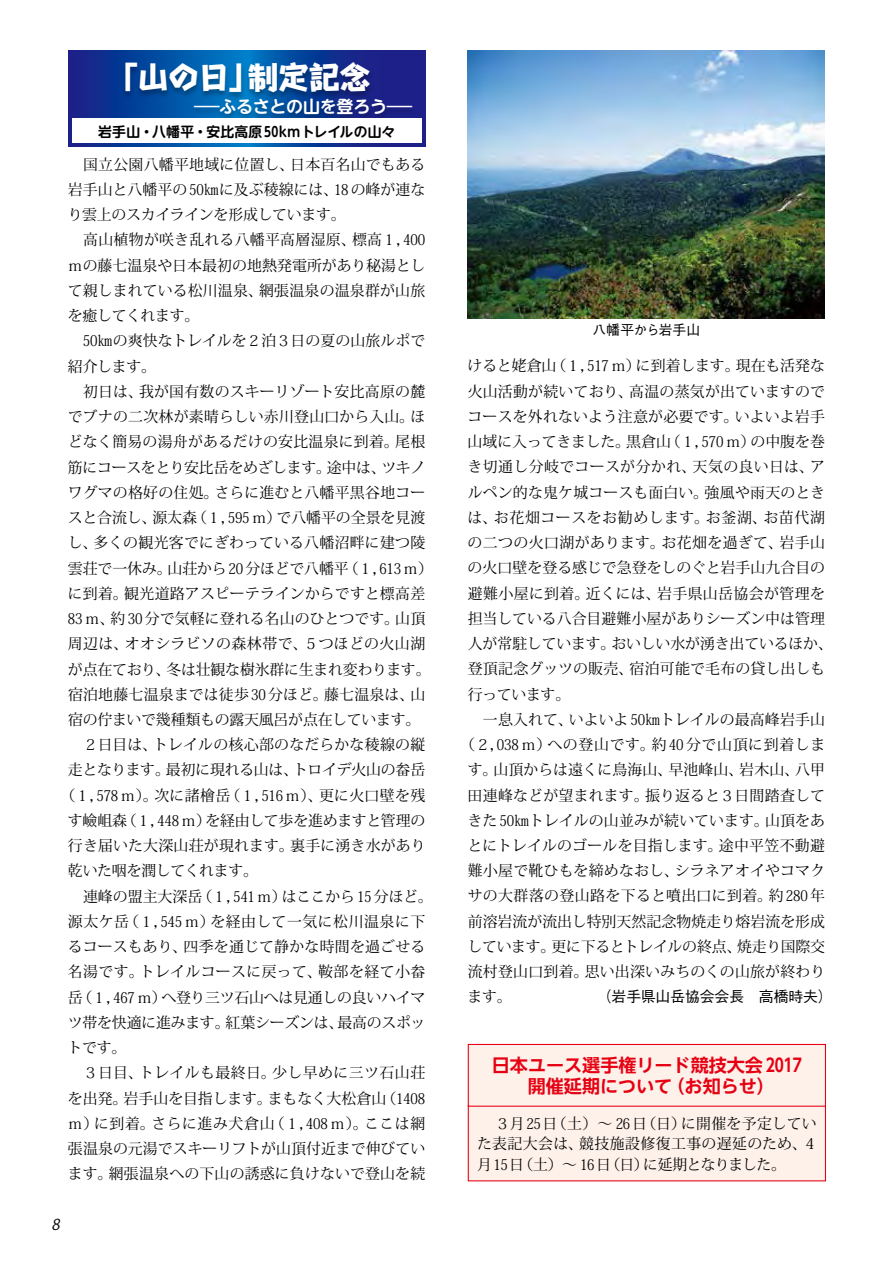
<style>
.page{position:relative;width:893px;height:1263px;background:#fff}
.page>*{position:absolute;margin:0;border:0;box-sizing:border-box;transform-origin:0 0}
.t1{font:800 30.9px "Take Std";letter-spacing:-.01em;color:#fff}
.t2{font:700 18px/21.3px "UD Shin Go NT Pro De";color:#e60012;text-align:center}
.t3{font:700 16.95px "UD Shin M Go Pro De";letter-spacing:-.015em;color:#fff;scale:1.5 1}
.t4{font:14.85px/19.6px "Koz Min Pro";letter-spacing:.01em;color:#000;text-align:right}
.t5{font:14.85px "Koz Min Pro";letter-spacing:.03em;color:#000}
.t6{font:14.85px "Koz Min Pro";letter-spacing:-.015em;color:#000}
.t7{font:14.85px "Koz Min Pro";letter-spacing:-.01em;color:#000}
.t8{font:14.85px "Koz Min Pro";letter-spacing:-.02em;color:#000}
.t9{font:14.85px "Koz Min Pro";letter-spacing:.045em;color:#000}
.t10{font:14.85px "Koz Min Pro";letter-spacing:.04em;color:#000}
.t11{font:14.85px "Koz Min Pro";letter-spacing:.035em;color:#000}
.t12{font:14.85px "Koz Min Pro";letter-spacing:-.035em;color:#000}
.t13{font:500 14.85px "Gothic BBB Pro";letter-spacing:-.01em;color:#000}
.t14{font:italic 14.85px "Koz Go Pro";color:#000}
.t15{font:700 13.8px "UD Shin M Go Pro De";letter-spacing:.015em;color:#000}
.t16{font:500 13.8px "Gothic BBB Pro";letter-spacing:-.01em;color:#000}
</style>
<div class="page">
<svg style="left:68px;top:50px;width:357px;height:96px;background:#103a97"></svg>
<div style="left:121px;top:62px;width:295px;height:60px;background:#000;opacity:.3"></div>
<div style="left:72px;top:119px;width:349px;height:24px;background:#fff"></div>
<div style="left:468px;top:1105px;width:357px;height:76px;background:#fef1ea"></div>
<img style="left:468px;top:50px;width:357px;height:268px">
<div style="left:468px;top:1044px;width:357px;height:62px;background:#fef1ea"></div>
<div style="left:468px;top:1044px;width:358px;height:63px;border:1px solid #e60012"></div>
<h1 class="t1" style="left:107px;top:53px;width:265px">「山の日」制定記念</h1>
<p class="t3" style="left:194px;top:93px;width:147px">―ふるさとの山を登ろう―</p>
<p class="t15" style="left:98px;top:121px;width:298px">岩手山・八幡平・安比高原５０kmトレイルの山々</p>
<p class="t4" style="left:68px;top:154px;width:359px">　国立公園八幡平地域に位置し、日本百名山でもある</p>
<p class="t4" style="left:68px;top:179px;width:359px">岩手山と八幡平の５０㎞に及ぶ稜線には、１８の峰が連な</p>
<p class="t8" style="left:68px;top:204px;width:279px">り雲上のスカイラインを形成しています。</p>
<p class="t4" style="left:68px;top:230px;width:359px">　高山植物が咲き乱れる八幡平高層湿原、標高１，４００</p>
<p class="t4" style="left:68px;top:255px;width:359px">ｍの藤七温泉や日本最初の地熱発電所があり秘湯とし</p>
<p class="t4" style="left:68px;top:280px;width:359px">て親しまれている松川温泉、網張温泉の温泉群が山旅</p>
<p class="t8" style="left:68px;top:305px;width:133px">を癒してくれます。</p>
<p class="t4" style="left:68px;top:331px;width:359px">　５０㎞の爽快なトレイルを２泊３日の夏の山旅ルポで</p>
<p class="t4" style="left:68px;top:356px;width:90px">紹介します。</p>
<p class="t4" style="left:68px;top:381px;width:359px">　初日は、我が国有数のスキーリゾート安比高原の麓</p>
<p class="t4" style="left:68px;top:406px;width:359px">でブナの二次林が素晴らしい赤川登山口から入山。ほ</p>
<p class="t4" style="left:68px;top:431px;width:359px">どなく簡易の湯舟があるだけの安比温泉に到着。尾根</p>
<p class="t8" style="left:68px;top:457px;width:359px">筋にコースをとり安比岳をめざします。途中は、ツキノ</p>
<p class="t4" style="left:68px;top:482px;width:359px">ワグマの格好の住処。さらに進むと八幡平黒谷地コー</p>
<p class="t4" style="left:68px;top:507px;width:359px">スと合流し、源太森（１，５９５ｍ）で八幡平の全景を見渡</p>
<p class="t4" style="left:68px;top:532px;width:359px">し、多くの観光客でにぎわっている八幡沼畔に建つ陵</p>
<p class="t4" style="left:68px;top:558px;width:366px">雲荘で一休み。山荘から２０分ほどで八幡平（１，６１３ｍ）</p>
<p class="t4" style="left:68px;top:583px;width:359px">に到着。観光道路アスピーテラインからですと標高差</p>
<p class="t4" style="left:68px;top:608px;width:359px">８３ｍ、約３０分で気軽に登れる名山のひとつです。山頂</p>
<p class="t5" style="left:68px;top:633px;width:359px">周辺は、オオシラビソの森林帯で、５つほどの火山湖</p>
<p class="t6" style="left:68px;top:658px;width:364px">が点在ており、冬は壮観な樹氷群に生まれ変わります。</p>
<p class="t4" style="left:68px;top:684px;width:359px">宿泊地藤七温泉までは徒歩３０分ほど。藤七温泉は、山</p>
<p class="t6" style="left:68px;top:709px;width:354px">宿の佇まいで幾種類もの露天風呂が点在しています。</p>
<p class="t4" style="left:68px;top:734px;width:359px">　２日目は、トレイルの核心部のなだらかな稜線の縦</p>
<p class="t6" style="left:68px;top:759px;width:359px">走となります。最初に現れる山は、トロイデ火山の畚岳</p>
<p class="t4" style="left:60px;top:785px;width:366px">（１，５７８ｍ）。次に諸檜岳（１，５１６ｍ）、更に火口壁を残</p>
<p class="t7" style="left:68px;top:810px;width:359px">す嶮岨森（１，４４８ｍ）を経由して歩を進めますと管理の</p>
<p class="t4" style="left:68px;top:835px;width:359px">行き届いた大深山荘が現れます。裏手に湧き水があり</p>
<p class="t8" style="left:68px;top:860px;width:192px">乾いた咽を潤してくれます。</p>
<p class="t4" style="left:68px;top:886px;width:366px">　連峰の盟主大深岳（１，５４１ｍ）はここから１５分ほど。</p>
<p class="t11" style="left:68px;top:911px;width:359px">源太ケ岳（１，５４５ｍ）を経由して一気に松川温泉に下</p>
<p class="t4" style="left:68px;top:936px;width:359px">るコースもあり、四季を通じて静かな時間を過ごせる</p>
<p class="t5" style="left:68px;top:961px;width:359px">名湯です。トレイルコースに戻って、鞍部を経て小畚</p>
<p class="t6" style="left:68px;top:987px;width:359px">岳（１，４６７ｍ）へ登り三ツ石山へは見通しの良いハイマ</p>
<p class="t6" style="left:68px;top:1012px;width:359px">ツ帯を快適に進みます。紅葉シーズンは、最高のスポッ</p>
<p class="t4" style="left:68px;top:1037px;width:60px">トです。</p>
<p class="t5" style="left:68px;top:1062px;width:359px">　３日目、トレイルも最終日。少し早めに三ツ石山荘</p>
<p class="t7" style="left:68px;top:1088px;width:359px">を出発。岩手山を目指します。まもなく大松倉山（１４０８</p>
<p class="t10" style="left:68px;top:1113px;width:359px">ｍ）に到着。さらに進み犬倉山（１，４０８ｍ）。ここは網</p>
<p class="t4" style="left:68px;top:1138px;width:359px">張温泉の元湯でスキーリフトが山頂付近まで伸びてい</p>
<p class="t4" style="left:68px;top:1163px;width:359px">ます。網張温泉への下山の誘惑に負けないで登山を続</p>
<p class="t14" style="left:51px;top:1214px;width:13px">8</p>
<p class="t16" style="left:592px;top:319px;width:109px">八幡平から岩手山</p>
<p class="t4" style="left:468px;top:356px;width:359px">けると姥倉山（１，５１７ｍ）に到着します。現在も活発な</p>
<p class="t4" style="left:468px;top:381px;width:359px">火山活動が続いており、高温の蒸気が出ていますので</p>
<p class="t4" style="left:468px;top:406px;width:359px">コースを外れないよう注意が必要です。いよいよ岩手</p>
<p class="t4" style="left:468px;top:431px;width:359px">山域に入ってきました。黒倉山（１，５７０ｍ）の中腹を巻</p>
<p class="t5" style="left:468px;top:456px;width:359px">き切通し分岐でコースが分かれ、天気の良い日は、ア</p>
<p class="t4" style="left:468px;top:482px;width:359px">ルペン的な鬼ケ城コースも面白い。強風や雨天のとき</p>
<p class="t9" style="left:468px;top:507px;width:359px">は、お花畑コースをお勧めします。お釜湖、お苗代湖</p>
<p class="t5" style="left:468px;top:532px;width:359px">の二つの火口湖があります。お花畑を過ぎて、岩手山</p>
<p class="t4" style="left:468px;top:557px;width:359px">の火口壁を登る感じで急登をしのぐと岩手山九合目の</p>
<p class="t5" style="left:468px;top:583px;width:359px">避難小屋に到着。近くには、岩手県山岳協会が管理を</p>
<p class="t4" style="left:468px;top:608px;width:359px">担当している八合目避難小屋がありシーズン中は管理</p>
<p class="t7" style="left:468px;top:633px;width:366px">人が常駐しています。おいしい水が湧き出ているほか、</p>
<p class="t4" style="left:468px;top:658px;width:359px">登頂記念グッツの販売、宿泊可能で毛布の貸し出しも</p>
<p class="t4" style="left:468px;top:684px;width:104px">行っています。</p>
<p class="t4" style="left:468px;top:709px;width:359px">　一息入れて、いよいよ５０㎞トレイルの最高峰岩手山</p>
<p class="t9" style="left:460px;top:734px;width:367px">（２，０３８ｍ）への登山です。約４０分で山頂に到着しま</p>
<p class="t4" style="left:468px;top:759px;width:359px">す。山頂からは遠くに鳥海山、早池峰山、岩木山、八甲</p>
<p class="t4" style="left:468px;top:785px;width:359px">田連峰などが望まれます。振り返ると３日間踏査して</p>
<p class="t4" style="left:468px;top:810px;width:359px">きた５０㎞トレイルの山並みが続いています。山頂をあ</p>
<p class="t4" style="left:467px;top:835px;width:359px">とにトレイルのゴールを目指します。途中平笠不動避</p>
<p class="t4" style="left:468px;top:860px;width:359px">難小屋で靴ひもを締めなおし、シラネアオイやコマク</p>
<p class="t5" style="left:468px;top:885px;width:359px">サの大群落の登山路を下ると噴出口に到着。約２８０年</p>
<p class="t4" style="left:468px;top:911px;width:359px">前溶岩流が流出し特別天然記念物焼走り熔岩流を形成</p>
<p class="t6" style="left:467px;top:936px;width:359px">しています。更に下るとトレイルの終点、焼走り国際交</p>
<p class="t4" style="left:468px;top:961px;width:359px">流村登山口到着。思い出深いみちのくの山旅が終わり</p>
<p class="t4" style="left:468px;top:987px;width:46px">ます。</p>
<p class="t13" style="left:597px;top:985px;width:237px">（岩手県山岳協会会長　高橋時夫）</p>
<p class="t2" style="left:492px;top:1053px;width:311px">日本ユース選手権リード競技大会 2017開催延期について（お知らせ）</p>
<p class="t4" style="left:477px;top:1113px;width:342px">３月２５日（土）～２６日（日）に開催を予定してい<br>た表記大会は、競技施設修復工事の遅延のため、４</p>
<p class="t12" style="left:477px;top:1154px;width:310px">月１５日（土）～１６日（日）に延期となりました。</p>
</div>
